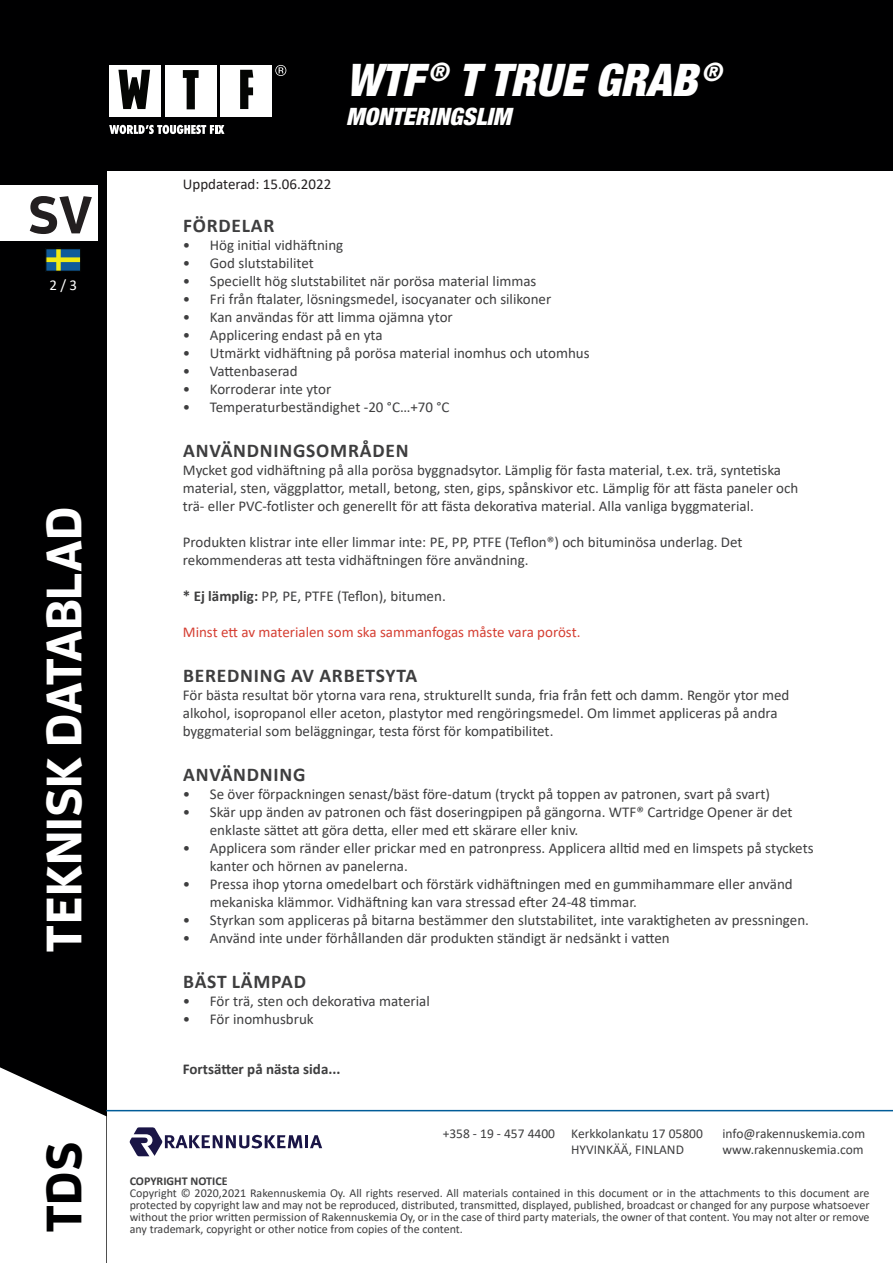
<style>
.page{position:relative;width:893px;height:1263px;background:#fff}
.page>*{position:absolute;margin:0;border:0;box-sizing:border-box;transform-origin:0 0}
.t1{font:700 52.5px "Enzo OT";color:#231f20}
.t2{font:700 49.5px "Enzo OT";color:#fff}
.t3{font:700 49.5px "Enzo OT";color:#000001}
.t4{font:italic 900 condensed 45px "Helvetica Neue LT Std";color:#fff}
.t5{font:italic 900 condensed 24px "Helvetica Neue LT Std";color:#fff}
.t6{font:700 19.5px "Calibri";letter-spacing:.04em;color:#3e3e3f}
.t7{font:15px/18px "Calibri";color:#3e3e3f}
.t8{font:15px "Calibri";color:#d53f33}
.t9{font:700 15px "Calibri";color:#3e3e3f}
.t10{font:15px "Calibri";color:#231f20}
.t11{font:15px "Calibri";color:#fff}
.t12{font:13.5px/16.2px "Calibri";color:#3e3e3f}
.t13{font:12px/12px "Calibri";color:#3e3e3f;text-align:justify}
.t14{font:700 12px "Calibri";color:#3e3e3f}
.s1{font-weight:700}
</style>
<div class="page">
<div style="left:0;top:0;width:893px;height:170px;background:#000001"></div>
<div style="left:0;top:170px;width:106px;height:1093px;background:#000001"></div>
<svg style="left:0;top:1067px;width:106px;height:196px;background:#dedede"></svg>
<div style="left:0;top:186px;width:98px;height:55px;background:#fff"></div>
<div style="left:165px;top:65px;width:51px;height:51px;background:#fff"></div>
<svg style="left:183px;top:70px;width:16px;height:39px"></svg>
<div style="left:109px;top:65px;width:52px;height:51px;background:#fff"></div>
<svg style="left:118px;top:70px;width:32px;height:39px"></svg>
<div style="left:220px;top:65px;width:52px;height:51px;background:#fff"></div>
<svg style="left:240px;top:70px;width:13px;height:39px"></svg>
<svg style="left:275px;top:65px;width:11px;height:11px"></svg>
<svg style="left:109px;top:125px;width:115px;height:9px"></svg>
<hr style="left:106px;top:1110px;width:787px;height:1px;background:#005c98">
<svg style="left:129px;top:1127px;width:193px;height:29px"></svg>
<svg style="left:45px;top:248px;width:36px;height:24px"></svg>
<h1 class="t1" style="left:28px;top:182px;width:66px">SV</h1>
<p class="t11" style="left:49px;top:275px;width:29px">2 / 3</p>
<h2 class="t2" style="left:33px;top:952px;width:448px;rotate:-90deg">TEKNISK DATABLAD</h2>
<h2 class="t3" style="left:33px;top:1233px;width:93px;rotate:-90deg">TDS</h2>
<h3 class="t4" style="left:346px;top:52px;width:377px">WTF <sup>®</sup> T TRUE GRAB <sup>®</sup></h3>
<h3 class="t5" style="left:346px;top:101px;width:166px">MONTERINGSLIM</h3>
<p class="t10" style="left:183px;top:173px;width:150px">Uppdaterad: 15.06.2022</p>
<h3 class="t6" style="left:183px;top:211px;width:93px">FÖRDELAR</h3>
<p class="t7" style="left:183px;top:235px;width:162px">• Hög initial vidhäftning</p>
<p class="t7" style="left:183px;top:253px;width:133px">• God slutstabilitet</p>
<p class="t7" style="left:183px;top:271px;width:355px">• Speciellt hög slutstabilitet när porösa material limmas</p>
<p class="t7" style="left:183px;top:289px;width:370px">• Fri från ftalater, lösningsmedel, isocyanater och silikoner</p>
<p class="t7" style="left:183px;top:307px;width:271px">• Kan användas för att limma ojämna ytor</p>
<p class="t7" style="left:183px;top:325px;width:201px">• Applicering endast på en yta</p>
<p class="t7" style="left:183px;top:343px;width:408px">• Utmärkt vidhäftning på porösa material inomhus och utomhus</p>
<p class="t7" style="left:183px;top:361px;width:116px">• Vattenbaserad</p>
<p class="t7" style="left:183px;top:379px;width:150px">• Korroderar inte ytor</p>
<p class="t7" style="left:183px;top:397px;width:268px">• Temperaturbeständighet -20 °C…+70 °C</p>
<h3 class="t6" style="left:183px;top:436px;width:227px">ANVÄNDNINGSOMRÅDEN</h3>
<p class="t7" style="left:183px;top:460px;width:617px">Mycket god vidhäftning på alla porösa byggnadsytor. Lämplig för fasta material, t.ex. trä, syntetiska material, sten, väggplattor, metall, betong, sten, gips, spånskivor etc. Lämplig för att fästa paneler och trä- eller PVC-fotlister och generellt för att fästa dekorativa material. Alla vanliga byggmaterial.</p>
<p class="t7" style="left:183px;top:532px;width:561px">Produkten klistrar inte eller limmar inte: PE, PP, PTFE (Teflon®) och bituminösa underlag. Det rekommenderas att testa vidhäftningen före användning.</p>
<p class="t7" style="left:183px;top:586px;width:264px"><span class="s1">* Ej lämplig:</span> PP, PE, PTFE (Teflon), bitumen.</p>
<p class="t8" style="left:183px;top:621px;width:399px">Minst ett av materialen som ska sammanfogas måste vara poröst.</p>
<h3 class="t6" style="left:183px;top:661px;width:235px">BEREDNING AV ARBETSYTA</h3>
<p class="t7" style="left:183px;top:685px;width:608px">För bästa resultat bör ytorna vara rena, strukturellt sunda, fria från fett och damm. Rengör ytor med alkohol, isopropanol eller aceton, plastytor med rengöringsmedel. Om limmet appliceras på andra byggmaterial som beläggningar, testa först för kompatibilitet.</p>
<h3 class="t6" style="left:183px;top:760px;width:124px">ANVÄNDNING</h3>
<p class="t7" style="left:183px;top:784px;width:589px">• Se över förpackningen senast/bäst före-datum (tryckt på toppen av patronen, svart på svart)</p>
<p class="t7" style="left:210px;top:802px;width:584px;text-indent:-27px">• Skär upp änden av patronen och fäst doseringpipen på gängorna. WTF® Cartridge Opener är det enklaste sättet att göra detta, eller med ett skärare eller kniv.</p>
<p class="t7" style="left:210px;top:838px;width:605px;text-indent:-27px">• Applicera som ränder eller prickar med en patronpress. Applicera alltid med en limspets på styckets kanter och hörnen av panelerna.</p>
<p class="t7" style="left:210px;top:874px;width:584px;text-indent:-27px">• Pressa ihop ytorna omedelbart och förstärk vidhäftningen med en gummihammare eller använd mekaniska klämmor. Vidhäftning kan vara stressad efter 24-48 timmar.</p>
<p class="t7" style="left:183px;top:910px;width:628px">• Styrkan som appliceras på bitarna bestämmer den slutstabilitet, inte varaktigheten av pressningen.</p>
<p class="t7" style="left:183px;top:928px;width:488px">• Använd inte under förhållanden där produkten ständigt är nedsänkt i vatten</p>
<h3 class="t6" style="left:183px;top:967px;width:124px">BÄST LÄMPAD</h3>
<p class="t7" style="left:183px;top:991px;width:248px">• För trä, sten och dekorativa material</p>
<p class="t7" style="left:183px;top:1009px;width:132px">• För inomhusbruk</p>
<p class="t9" style="left:183px;top:1059px;width:159px">Fortsätter på nästa sida...</p>
<p class="t12" style="left:443px;top:1125px;width:114px">+358 - 19 - 457 4400</p>
<p class="t12" style="left:571px;top:1125px;width:133px">Kerkkolankatu 17 05800<br>HYVINKÄÄ, FINLAND</p>
<p class="t12" style="left:722px;top:1125px;width:144px">info@rakennuskemia.com www.rakennuskemia.com</p>
<p class="t14" style="left:130px;top:1173px;width:99px">COPYRIGHT NOTICE</p>
<p class="t13" style="left:130px;top:1187px;width:741px">Copyright © 2020,2021 Rakennuskemia Oy. All rights reserved. All materials contained in this document or in the attachments to this document are protected by copyright law and may not be reproduced, distributed, transmitted, displayed, published, broadcast or changed for any purpose whatsoever without the prior written permission of Rakennuskemia Oy, or in the case of third party materials, the owner of that content. You may not alter or remove any trademark, copyright or other notice from copies of the content.</p>
</div>
